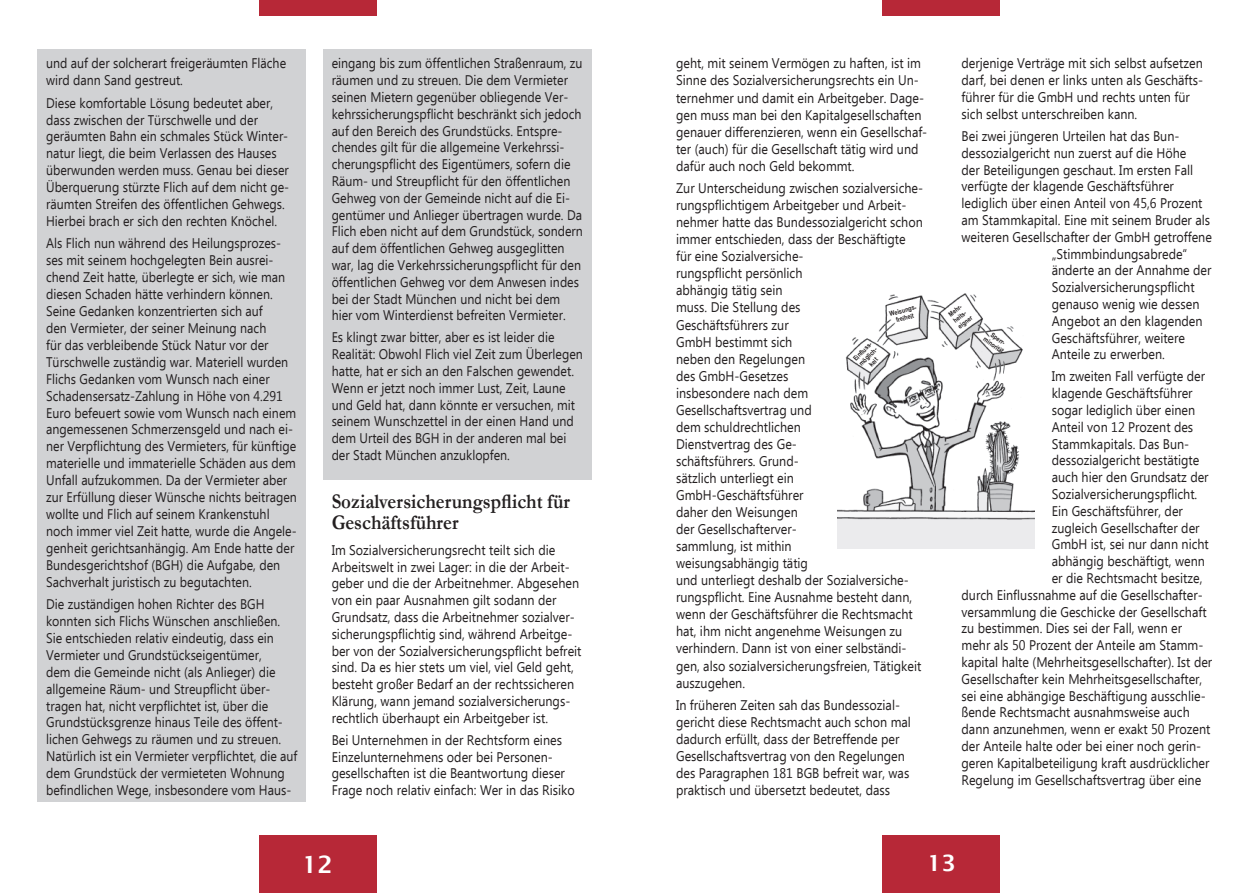
<style>
.page{position:relative;width:1259px;height:893px;background:#fff}
.page>*{position:absolute;margin:0;border:0;box-sizing:border-box;transform-origin:0 0}
.t1{font:600 24px "Lucida Sans";color:#fff}
.t2{font:600 22.5px "Lucida Sans";color:#fff}
.t3{font:700 21px/21px "Garamond";color:#231f20;scale:.9 1}
.t4{font:13.95px/17.1px "Ebrima";color:#231f20;scale:.9 1}
.t5{font:13.95px/17px "Ebrima";color:#231f20;scale:.89 1}
.t6{font:700 6.6px/7.6px "Arial Narrow";color:#231f20;text-align:center}
</style>
<div class="page">
<div style="left:259px;top:0;width:117px;height:16px;background:#b72837"></div>
<div style="left:882px;top:0;width:118px;height:16px;background:#b72837"></div>
<div style="left:259px;top:835px;width:117px;height:58px;background:#b72837"></div>
<div style="left:882px;top:835px;width:118px;height:58px;background:#b72837"></div>
<div style="left:38px;top:49px;width:268px;height:753px;background:#d1d2d4"></div>
<div style="left:323px;top:49px;width:268px;height:430px;background:#d1d2d4"></div>
<img style="left:838px;top:293px;width:196px;height:256px">
<p class="t5" style="left:46px;top:56px;width:271px">und auf der solcherart freigeräumten Fläche wird dann Sand gestreut.</p>
<p class="t5" style="left:46px;top:95px;width:275px">Diese komfortable Lösung bedeutet aber, dass zwischen der Türschwelle und der geräumten Bahn ein schmales Stück Winter&shy;natur liegt, die beim Verlassen des Hauses überwunden werden muss. Genau bei dieser Überquerung stürzte Flich auf dem nicht ge&shy;räumten Streifen des öffentlichen Gehwegs.<br>Hierbei brach er sich den rechten Knöchel.</p>
<p class="t5" style="left:46px;top:236px;width:283px">Als Flich nun während des Heilungsprozes&shy;ses mit seinem hochgelegten Bein ausrei&shy;chend Zeit hatte, überlegte er sich, wie man diesen Schaden hätte verhindern können.<br>Seine Gedanken konzentrierten sich auf<br>den Vermieter, der seiner Meinung nach<br>für das verbleibende Stück Natur vor der Türschwelle zuständig war. Materiell wurden Flichs Gedanken vom Wunsch nach einer Schadensersatz-Zahlung in Höhe von 4.291<br>Euro befeuert sowie vom Wunsch nach einem angemessenen Schmerzensgeld und nach ei&shy;ner Verpflichtung des Vermieters, für künftige materielle und immaterielle Schäden aus dem Unfall aufzukommen. Da der Vermieter aber zur Erfüllung dieser Wünsche nichts beitragen wollte und Flich auf seinem Krankenstuhl noch immer viel Zeit hatte, wurde die Angele&shy;genheit gerichtsanhängig. Am Ende hatte der Bundesgerichtshof (BGH) die Aufgabe, den Sachverhalt juristisch zu begutachten.</p>
<p class="t5" style="left:46px;top:596px;width:284px">Die zuständigen hohen Richter des BGH konnten sich Flichs Wünschen anschließen.<br>Sie entschieden relativ eindeutig, dass ein Vermieter und Grundstückseigentümer,<br>dem die Gemeinde nicht (als Anlieger) die allgemeine Räum- und Streupflicht über&shy;tragen hat, nicht verpflichtet ist, über die Grundstücksgrenze hinaus Teile des öffent&shy;lichen Gehwegs zu räumen und zu streuen.<br>Natürlich ist ein Vermieter verpflichtet, die auf dem Grundstück der vermieteten Wohnung befindlichen Wege, insbesondere vom Haus-</p>
<p class="t5" style="left:332px;top:56px;width:284px">eingang bis zum öffentlichen Straßenraum, zu räumen und zu streuen. Die dem Vermieter seinen Mietern gegenüber obliegende Ver&shy;kehrssicherungspflicht beschränkt sich jedoch auf den Bereich des Grundstücks. Entspre&shy;chendes gilt für die allgemeine Verkehrssi&shy;cherungspflicht des Eigentümers, sofern die Räum- und Streupflicht für den öffentlichen Gehweg von der Gemeinde nicht auf die Ei&shy;gentümer und Anlieger übertragen wurde. Da Flich eben nicht auf dem Grundstück, sondern auf dem öffentlichen Gehweg ausgeglitten war, lag die Verkehrssicherungspflicht für den öffentlichen Gehweg vor dem Anwesen indes bei der Stadt München und nicht bei dem hier vom Winterdienst befreiten Vermieter.</p>
<p class="t5" style="left:332px;top:330px;width:284px">Es klingt zwar bitter, aber es ist leider die Realität: Obwohl Flich viel Zeit zum Überlegen hatte, hat er sich an den Falschen gewendet.<br>Wenn er jetzt noch immer Lust, Zeit, Laune und Geld hat, dann könnte er versuchen, mit seinem Wunschzettel in der einen Hand und dem Urteil des BGH in der anderen mal bei der Stadt München anzuklopfen.</p>
<h3 class="t3" style="left:332px;top:491px;width:266px">Sozialversicherungspflicht für<br>Geschäftsführer</h3>
<p class="t4" style="left:332px;top:542px;width:279px">Im Sozialversicherungsrecht teilt sich die Arbeitswelt in zwei Lager: in die der Arbeit&shy;geber und die der Arbeitnehmer. Abgesehen von ein paar Ausnahmen gilt sodann der Grundsatz, dass die Arbeitnehmer sozialver&shy;sicherungspflichtig sind, während Arbeitge&shy;ber von der Sozialversicherungspflicht befreit sind. Da es hier stets um viel, viel Geld geht, besteht großer Bedarf an der rechtssicheren Klärung, wann jemand sozialversicherungs&shy;rechtlich überhaupt ein Arbeitgeber ist.</p>
<p class="t4" style="left:332px;top:732px;width:272px">Bei Unternehmen in der Rechtsform eines Einzelunternehmens oder bei Personen&shy;gesellschaften ist die Beantwortung dieser Frage noch relativ einfach: Wer in das Risiko</p>
<p class="t4" style="left:961px;top:56px;width:270px">derjenige Verträge mit sich selbst aufsetzen darf, bei denen er links unten als Geschäfts&shy;führer für die GmbH und rechts unten für sich selbst unterschreiben kann.</p>
<p class="t4" style="left:961px;top:128px;width:244px">Bei zwei jüngeren Urteilen hat das Bun-</p>
<p class="t4" style="left:961px;top:145px;width:251px">dessozialgericht nun zuerst auf die Höhe</p>
<p class="t4" style="left:961px;top:162px;width:259px">der Beteiligungen geschaut. Im ersten Fall</p>
<p class="t4" style="left:961px;top:179px;width:237px">verfügte der klagende Geschäftsführer</p>
<p class="t4" style="left:961px;top:196px;width:269px">lediglich über einen Anteil von 45,6 Prozent</p>
<p class="t4" style="left:961px;top:212px;width:278px">am Stammkapital. Eine mit seinem Bruder als</p>
<p class="t4" style="left:961px;top:229px;width:280px">weiteren Gesellschafter der GmbH getroffene</p>
<p class="t4" style="left:1051px;top:246px;width:152px">„Stimmbindungsabrede“</p>
<p class="t4" style="left:1051px;top:263px;width:179px">änderte an der Annahme der</p>
<p class="t4" style="left:1051px;top:280px;width:160px">Sozialversicherungspflicht</p>
<p class="t4" style="left:1051px;top:296px;width:166px">genauso wenig wie dessen</p>
<p class="t4" style="left:1051px;top:313px;width:169px">Angebot an den klagenden</p>
<p class="t4" style="left:1051px;top:330px;width:150px">Geschäftsführer, weitere</p>
<p class="t4" style="left:1051px;top:347px;width:127px">Anteile zu erwerben.</p>
<p class="t4" style="left:1051px;top:369px;width:172px">Im zweiten Fall verfügte der</p>
<p class="t4" style="left:1051px;top:386px;width:158px">klagende Geschäftsführer</p>
<p class="t4" style="left:1051px;top:402px;width:161px">sogar lediglich über einen</p>
<p class="t4" style="left:1051px;top:419px;width:159px">Anteil von 12 Prozent des</p>
<p class="t4" style="left:1051px;top:436px;width:154px">Stammkapitals. Das Bun-</p>
<p class="t4" style="left:1051px;top:453px;width:165px">dessozialgericht bestätigte</p>
<p class="t4" style="left:1051px;top:470px;width:176px">auch hier den Grundsatz der</p>
<p class="t4" style="left:1051px;top:486px;width:163px">Sozialversicherungspflicht.</p>
<p class="t4" style="left:1051px;top:503px;width:147px">Ein Geschäftsführer, der</p>
<p class="t4" style="left:1051px;top:520px;width:166px">zugleich Gesellschafter der</p>
<p class="t4" style="left:1051px;top:537px;width:176px">GmbH ist, sei nur dann nicht</p>
<p class="t4" style="left:1051px;top:554px;width:172px">abhängig beschäftigt, wenn</p>
<p class="t4" style="left:1051px;top:570px;width:169px">er die Rechtsmacht besitze,</p>
<p class="t4" style="left:961px;top:587px;width:269px">durch Einflussnahme auf die Gesellschafter-</p>
<p class="t4" style="left:961px;top:604px;width:274px">versammlung die Geschicke der Gesellschaft</p>
<p class="t4" style="left:961px;top:621px;width:247px">zu bestimmen. Dies sei der Fall, wenn er</p>
<p class="t4" style="left:961px;top:638px;width:270px">mehr als 50 Prozent der Anteile am Stamm-</p>
<p class="t4" style="left:961px;top:654px;width:280px">kapital halte (Mehrheitsgesellschafter). Ist der</p>
<p class="t4" style="left:961px;top:671px;width:269px">Gesellschafter kein Mehrheitsgesellschafter,</p>
<p class="t4" style="left:961px;top:688px;width:273px">sei eine abhängige Beschäftigung ausschlie-</p>
<p class="t4" style="left:961px;top:705px;width:255px">ßende Rechtsmacht ausnahmsweise auch</p>
<p class="t4" style="left:961px;top:722px;width:278px">dann anzunehmen, wenn er exakt 50 Prozent</p>
<p class="t4" style="left:961px;top:738px;width:268px">der Anteile halte oder bei einer noch gerin-</p>
<p class="t4" style="left:961px;top:755px;width:277px">geren Kapitalbeteiligung kraft ausdrücklicher</p>
<p class="t4" style="left:961px;top:772px;width:268px">Regelung im Gesellschaftsvertrag über eine</p>
<p class="t4" style="left:676px;top:56px;width:281px">geht, mit seinem Vermögen zu haften, ist im Sinne des Sozialversicherungsrechts ein Un&shy;ternehmer und damit ein Arbeitgeber. Dage&shy;gen muss man bei den Kapitalgesellschaften genauer differenzieren, wenn ein Gesellschaf&shy;ter (auch) für die Gesellschaft tätig wird und dafür auch noch Geld bekommt.</p>
<p class="t4" style="left:676px;top:181px;width:276px">Zur Unterscheidung zwischen sozialversiche&shy;rungspflichtigem Arbeitgeber und Arbeit&shy;nehmer hatte das Bundessozialgericht schon immer entschieden, dass der Beschäftigte für eine Sozialversiche-<br>rungspflicht persönlich<br>abhängig tätig sein<br>muss. Die Stellung des<br>Geschäftsführers zur<br>GmbH bestimmt sich<br>neben den Regelungen<br>des GmbH-Gesetzes<br>insbesondere nach dem<br>Gesellschaftsvertrag und<br>dem schuldrechtlichen<br>Dienstvertrag des Ge-<br>schäftsführers. Grund-<br>sätzlich unterliegt ein<br>GmbH-Geschäftsführer<br>daher den Weisungen<br>der Gesellschafterver-<br>sammlung, ist mithin<br>weisungsabhängig tätig<br>und unterliegt deshalb der Sozialversiche&shy;rungspflicht. Eine Ausnahme besteht dann, wenn der Geschäftsführer die Rechtsmacht hat, ihm nicht angenehme Weisungen zu verhindern. Dann ist von einer selbständi&shy;gen, also sozialversicherungsfreien, Tätigkeit auszugehen.</p>
<p class="t4" style="left:676px;top:697px;width:262px">In früheren Zeiten sah das Bundessozial&shy;gericht diese Rechtsmacht auch schon mal dadurch erfüllt, dass der Betreffende per Gesellschaftsvertrag von den Regelungen des Paragraphen 181 BGB befreit war, was praktisch und übersetzt bedeutet, dass</p>
<p class="t6" style="left:889px;top:311px;width:30px;rotate:-14deg">Weisungs&shy;freiheit</p>
<p class="t6" style="left:947px;top:312px;width:18px;text-align:justify;rotate:-38deg">Mehr&shy;heits&shy;eigner</p>
<p class="t6" style="left:990px;top:329px;width:25px;rotate:35deg">Sperr&shy;minorität</p>
<p class="t6" style="left:852px;top:357px;width:26px;rotate:-46deg">Einfluss&shy;möglich&shy;keit</p>
<h1 class="t1" style="left:302px;top:850px;width:32px">12</h1>
<h2 class="t2" style="left:927px;top:850px;width:30px">13</h2>
</div>
